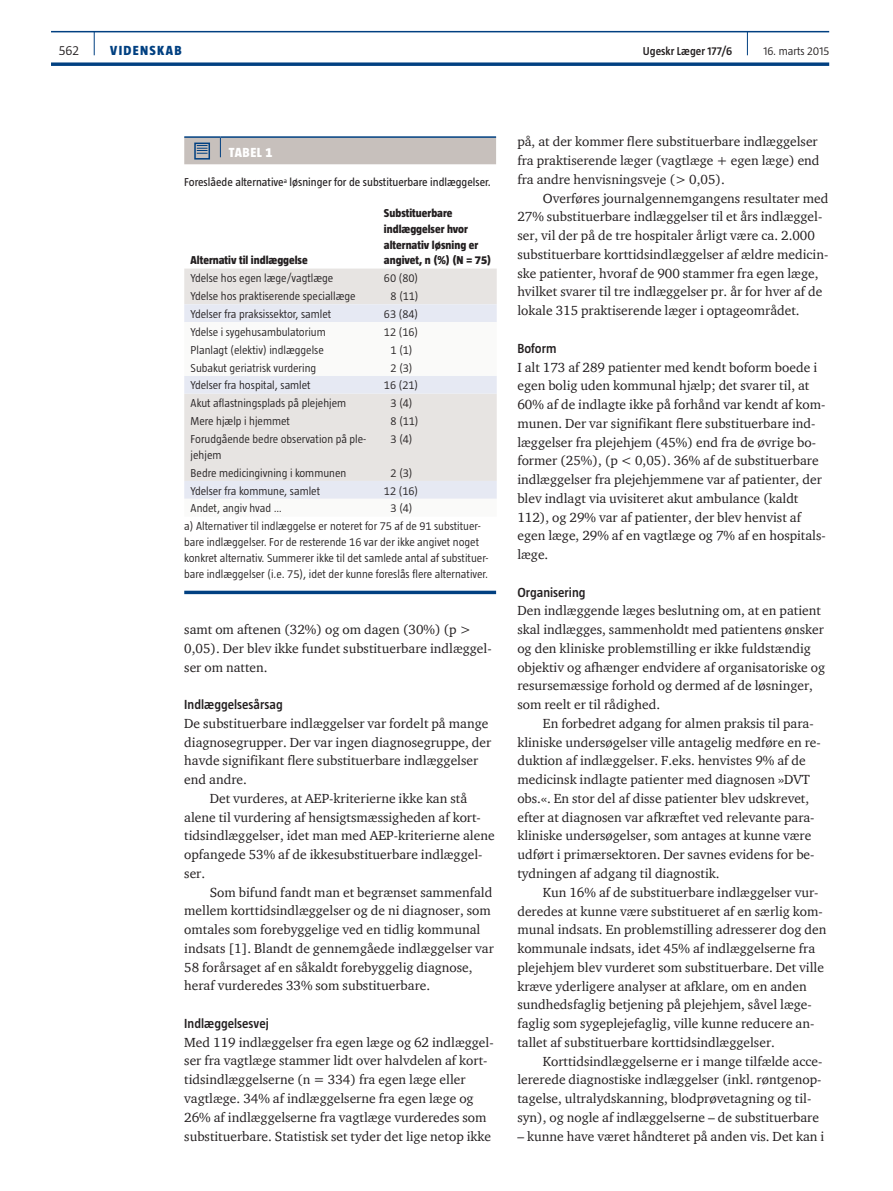
<style>
.page{position:relative;width:893px;height:1191px;background:#fff}
.page>*{position:absolute;margin:0;border:0;box-sizing:border-box;transform-origin:0 0}
.t1{font:13.5px/18.8px "ITC Charter Com";color:#231f20}
.t2{font:600 13.5px "Taz";color:#231f20}
.t3{font:800 13.5px "Taz";letter-spacing:.095em;color:#014081}
.t4{font:800 13.5px "Taz";color:#fff}
.t5{font:300 13.5px "Taz";color:#231f20}
.t6{font:300 11.7px/15.8px "Taz";color:#231f20}
.t7{font:800 11.7px/15.8px "Taz";color:#231f20}
.t8{font:11.7px "Taz";color:#231f20}
.t9{font:600 11.7px "Taz";color:#231f20}
</style>
<div class="page">
<hr style="left:51px;top:31px;width:778px;height:1px;background:#014081">
<svg style="left:51px;top:62px;width:778px;height:4px"></svg>
<svg style="left:94px;top:32px;width:1px;height:23px"></svg>
<svg style="left:747px;top:32px;width:1px;height:23px"></svg>
<hr style="left:184px;top:136px;width:36px;height:2px;background:#014081">
<hr style="left:220px;top:136px;width:276px;height:2px;background:#014081">
<svg style="left:184px;top:137px;width:312px;height:27px"></svg>
<div style="left:184px;top:268px;width:313px;height:36px;background:#e7e4e2"></div>
<div style="left:184px;top:304px;width:313px;height:18px;background:#e6e9f3"></div>
<svg style="left:184px;top:376px;width:313px;height:123px;fill:#e7e4e2"></svg>
<svg style="left:184px;top:590px;width:312px;height:4px"></svg>
<p class="t5" style="left:59px;top:43px;width:22px">562</p>
<p class="t3" style="left:110px;top:43px;width:73px">VIDENSKAB</p>
<p class="t9" style="left:643px;top:45px;width:91px">Ugeskr Læger 177/6</p>
<p class="t6" style="left:763px;top:43px;width:67px">16. marts 2015</p>
<p class="t4" style="left:229px;top:145px;width:45px">Tabe l 1</p>
<p class="t8" style="left:184px;top:176px;width:308px">Foreslåede alternative<sup>a</sup> løsninger for de substituerbare indlæggelser.</p>
<p class="t7" style="left:191px;top:252px;width:119px">Alternativ til indlæggelse</p>
<p class="t7" style="left:384px;top:205px;width:109px">Substituerbare indlæggelser hvor alternativ løsning er angivet, n (%) (N = 75)</p>
<p class="t6" style="left:191px;top:270px;width:144px">Ydelse hos egen læge/vagtlæge</p>
<p class="t6" style="left:384px;top:270px;width:36px">60 (80)</p>
<p class="t6" style="left:191px;top:288px;width:167px">Ydelse hos praktiserende speciallæge</p>
<p class="t6" style="left:390px;top:288px;width:30px">8 (11)</p>
<p class="t6" style="left:191px;top:306px;width:142px">Ydelser fra praksissektor, samlet</p>
<p class="t6" style="left:384px;top:306px;width:36px">63 (84)</p>
<p class="t6" style="left:191px;top:324px;width:137px">Ydelse i sygehusambulatorium</p>
<p class="t6" style="left:384px;top:324px;width:36px">12 (16)</p>
<p class="t6" style="left:191px;top:342px;width:135px">Planlagt (elektiv) indlæggelse</p>
<p class="t6" style="left:390px;top:342px;width:24px">1 (1)</p>
<p class="t6" style="left:191px;top:359px;width:127px">Subakut geriatrisk vurdering</p>
<p class="t6" style="left:390px;top:359px;width:24px">2 (3)</p>
<p class="t6" style="left:191px;top:377px;width:122px">Ydelser fra hospital, samlet</p>
<p class="t6" style="left:384px;top:377px;width:36px">16 (21)</p>
<p class="t6" style="left:191px;top:395px;width:157px">Akut aflastningsplads på plejehjem</p>
<p class="t6" style="left:390px;top:395px;width:24px">3 (4)</p>
<p class="t6" style="left:191px;top:413px;width:101px">Mere hjælp i hjemmet</p>
<p class="t6" style="left:390px;top:413px;width:30px">8 (11)</p>
<p class="t6" style="left:191px;top:431px;width:177px">Forudgående bedre observation på ple&shy;jehjem</p>
<p class="t6" style="left:390px;top:431px;width:24px">3 (4)</p>
<p class="t6" style="left:191px;top:465px;width:157px">Bedre medicingivning i kommunen</p>
<p class="t6" style="left:390px;top:465px;width:24px">2 (3)</p>
<p class="t6" style="left:191px;top:482px;width:131px">Ydelser fra kommune, samlet</p>
<p class="t6" style="left:384px;top:482px;width:36px">12 (16)</p>
<p class="t6" style="left:191px;top:500px;width:93px">Andet, angiv hvad …</p>
<p class="t6" style="left:184px;top:499px;width:298px;line-height:17.9px;text-indent:206px">3 (4)<br>a) Alternativer til indlæggelse er noteret for 75 af de 91 substituer-</p>
<p class="t6" style="left:184px;top:534px;width:306px">bare indlæggelser. For de resterende 16 var der ikke angivet noget konkret alternativ. Summerer ikke til det samlede antal af substituer&shy;bare indlæggelser (i.e. 75), idet der kunne foreslås flere alternativer.</p>
<p class="t1" style="left:184px;top:620px;width:309px">samt om aftenen (32%) og om dagen (30%) (p &gt;<br>0,05). Der blev ikke fundet substituerbare indlæggel&shy;ser om natten.</p>
<p class="t2" style="left:184px;top:697px;width:100px">Indlæggelsesårsag</p>
<p class="t1" style="left:184px;top:713px;width:306px">De substituerbare indlæggelser var fordelt på mange</p>
<p class="t1" style="left:184px;top:732px;width:308px">diagnosegrupper. Der var ingen diagnosegruppe, der</p>
<p class="t1" style="left:184px;top:751px;width:296px">havde signifikant flere substituerbare indlæggelser</p>
<p class="t1" style="left:184px;top:770px;width:64px">end andre.</p>
<p class="t1" style="left:210px;top:788px;width:259px">Det vurderes, at AEP-kriterierne ikke kan stå</p>
<p class="t1" style="left:184px;top:807px;width:298px">alene til vurdering af hensigtsmæssigheden af kort-</p>
<p class="t1" style="left:184px;top:826px;width:312px">tidsindlæggelser, idet man med AEP-kriterierne alene</p>
<p class="t1" style="left:184px;top:845px;width:300px">opfangede 53% af de ikkesubstituerbare indlæggel-</p>
<p class="t1" style="left:184px;top:863px;width:22px">ser.</p>
<p class="t1" style="left:210px;top:882px;width:284px">Som bifund fandt man et begrænset sammenfald</p>
<p class="t1" style="left:184px;top:901px;width:308px">mellem korttidsindlæggelser og de ni diagnoser, som</p>
<p class="t1" style="left:184px;top:920px;width:298px">omtales som forebyggelige ved en tidlig kommunal</p>
<p class="t1" style="left:184px;top:938px;width:311px">indsats [1]. Blandt de gennemgåede indlæggelser var</p>
<p class="t1" style="left:184px;top:957px;width:290px">58 forårsaget af en såkaldt forebyggelig diagnose,</p>
<p class="t1" style="left:184px;top:976px;width:247px">heraf vurderedes 33% som substituerbare.</p>
<p class="t2" style="left:184px;top:1015px;width:86px">Indlæggelsesvej</p>
<p class="t1" style="left:184px;top:1032px;width:311px">Med 119 indlæggelser fra egen læge og 62 indlæggel&shy;ser fra vagtlæge stammer lidt over halvdelen af kort&shy;tidsindlæggelserne (n = 334) fra egen læge eller vagtlæge. 34% af indlæggelserne fra egen læge og 26% af indlæggelserne fra vagtlæge vurderedes som substituerbare. Statistisk set tyder det lige netop ikke</p>
<p class="t1" style="left:517px;top:132px;width:304px">på, at der kommer flere substituerbare indlæggelser fra praktiserende læger (vagtlæge + egen læge) end fra andre henvisningsveje (&gt; 0,05).</p>
<p class="t1" style="left:517px;top:188px;width:312px;text-indent:26px">Overføres journalgennemgangens resultater med 27% substituerbare indlæggelser til et års indlæggel&shy;ser, vil der på de tre hospitaler årligt være ca. 2.000 substituerbare korttidsindlæggelser af ældre medicin&shy;ske patienter, hvoraf de 900 stammer fra egen læge, hvilket svarer til tre indlæggelser pr. år for hver af de lokale 315 praktiserende læger i optageområdet.</p>
<p class="t2" style="left:517px;top:340px;width:41px">Boform</p>
<p class="t1" style="left:517px;top:357px;width:310px">I alt 173 af 289 patienter med kendt boform boede i egen bolig uden kommunal hjælp; det svarer til, at 60% af de indlagte ikke på forhånd var kendt af kom&shy;munen. Der var signifikant flere substituerbare ind&shy;læggelser fra plejehjem (45%) end fra de øvrige bo&shy;former (25%), (p &lt; 0,05). 36% af de substituerbare indlæggelser fra plejehjemmene var af patienter, der blev indlagt via uvisiteret akut ambulance (kaldt 112), og 29% var af patienter, der blev henvist af egen læge, 29% af en vagtlæge og 7% af en hospitals&shy;læge.</p>
<p class="t2" style="left:517px;top:584px;width:70px">Organisering</p>
<p class="t1" style="left:517px;top:601px;width:309px">Den indlæggende læges beslutning om, at en patient skal indlægges, sammenholdt med patientens ønsker og den kliniske problemstilling er ikke fuldstændig objektiv og afhænger endvidere af organisatoriske og resursemæssige forhold og dermed af de løsninger, som reelt er til rådighed.</p>
<p class="t1" style="left:517px;top:713px;width:305px;text-indent:26px">En forbedret adgang for almen praksis til para&shy;kliniske undersøgelser ville antagelig medføre en re&shy;duktion af indlæggelser. F.eks. henvistes 9% af de medicinsk indlagte patienter med diagnosen »DVT obs.«. En stor del af disse patienter blev udskrevet, efter at diagnosen var afkræftet ved relevante para&shy;kliniske undersøgelser, som antages at kunne være udført i primærsektoren. Der savnes evidens for be&shy;tydningen af adgang til diagnostik.</p>
<p class="t1" style="left:517px;top:882px;width:311px;text-indent:26px">Kun 16% af de substituerbare indlæggelser vur&shy;deredes at kunne være substitueret af en særlig kom&shy;munal indsats. En problemstilling adresserer dog den kommunale indsats, idet 45% af indlæggelserne fra plejehjem blev vurderet som substituerbare. Det ville kræve yderligere analyser at afklare, om en anden sundhedsfaglig betjening på plejehjem, såvel læge&shy;faglig som sygeplejefaglig, ville kunne reducere an&shy;tallet af substituerbare korttidsindlæggelser.</p>
<p class="t1" style="left:517px;top:1051px;width:306px;text-indent:26px">Korttidsindlæggelserne er i mange tilfælde acce&shy;lererede diagnostiske indlæggelser (inkl. røntgenop&shy;tagelse, ultralydskanning, blodprøvetagning og til&shy;syn), og nogle af indlæggelserne – de substituerbare</p>
<p class="t1" style="left:517px;top:1126px;width:308px">– kunne have været håndteret på anden vis. Det kan i</p>
</div>
